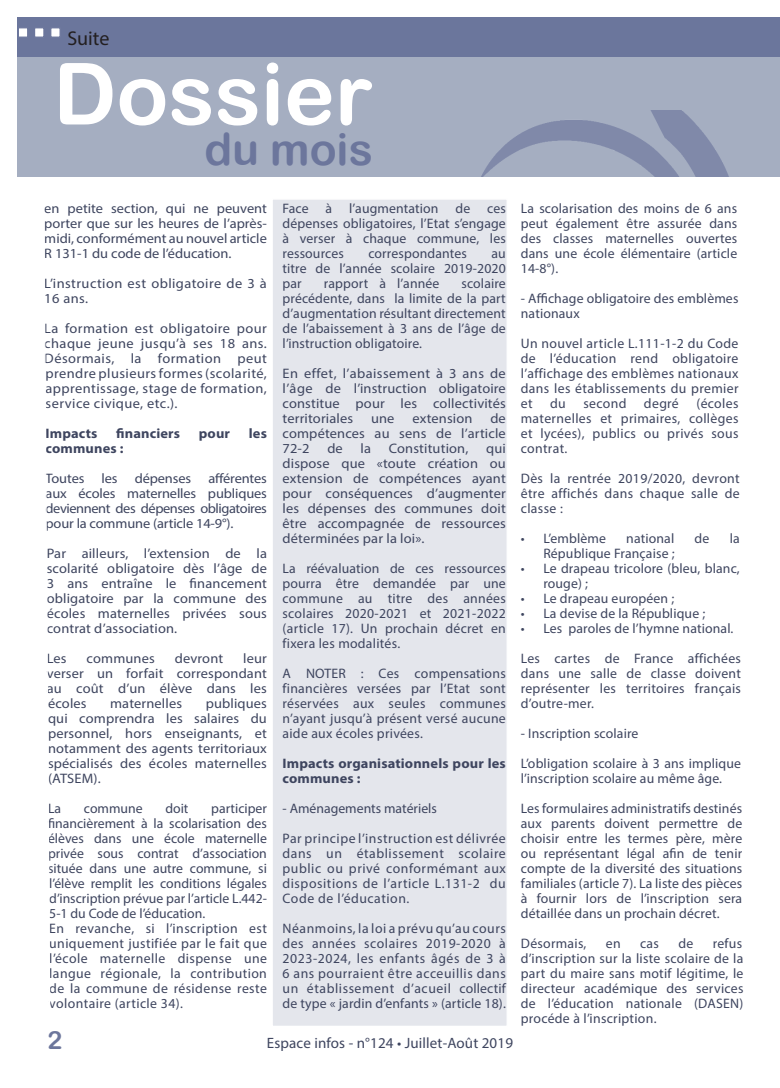
<style>
.page{position:relative;width:780px;height:1088px;background:#fff}
.page>*{position:absolute;margin:0;border:0;box-sizing:border-box;transform-origin:0 0}
.t1{font:85.75px "Arial Rounded MT Bold";color:#fff}
.t2{font:44.5px "Arial Rounded MT Bold";color:#6c769c}
.t3{font:25px "Arial Rounded MT Bold";color:#6c769c}
.t4{font:20px "Myriad Pro";color:#231f20}
.t5{font:15px "Myriad Pro";letter-spacing:.01em;color:#3e455f}
.texte_article{font:13.75px/15px "Myriad Pro";letter-spacing:.01em;color:#3e455f;text-align:justify}
.texte_article-2{font:13.75px/15px "Myriad Pro";letter-spacing:.01em;color:#3e455f;text-align:justify;scale:1.05 1}
.texte_article-3{font:700 13.75px/15px "Myriad Pro";letter-spacing:.01em;color:#3e455f;scale:1.05 1}
.texte_article-4{font:13.75px/15px "Myriad Pro";letter-spacing:.03em;color:#3e455f;scale:1.05 1}
</style>
<div class="page">
<div style="left:18px;top:57px;width:762px;height:120px;background:#a5aec1"></div>
<div style="left:18px;top:18px;width:762px;height:39px;background:#6b769c"></div>
<div style="left:50px;top:27px;width:11px;height:11px;background:#fff;border:1px solid #6c769c"></div>
<div style="left:34px;top:27px;width:11px;height:11px;background:#fff;border:1px solid #6c769c"></div>
<div style="left:18px;top:27px;width:10px;height:11px;background:#fff;border:1px solid #6c769c"></div>
<div style="left:273px;top:200px;width:234px;height:826px;background:#e4e6ec"></div>
<img style="left:481px;top:111px;width:248px;height:66px">
<p class="t4" style="left:67px;top:26px;width:44px">Suite</p>
<p class="t1" style="left:53px;top:43px;width:321px">Dossier</p>
<p class="t2" style="left:204px;top:123px;width:170px">du mois</p>
<p class="texte_article-2" style="left:44px;top:200px;width:213px">en petite section, qui ne peuvent porter que sur les heures de l’après&shy;midi, conformément au nouvel article R 131-1 du code de l’éducation.</p>
<p class="texte_article-4" style="left:44px;top:275px;width:213px">L’instruction est obligatoire de 3 à<br>16 ans.</p>
<p class="texte_article-2" style="left:44px;top:320px;width:213px">La formation est obligatoire pour chaque jeune jusqu’à ses 18 ans.<br>Désormais, la formation peut prendre plusieurs formes (scolarité, apprentissage, stage de formation, service civique, etc.).</p>
<p class="texte_article-3" style="left:46px;top:425px;width:51px">Impacts</p>
<p class="texte_article-3" style="left:116px;top:425px;width:62px">financiers</p>
<p class="texte_article-3" style="left:199px;top:425px;width:31px">pour</p>
<p class="texte_article-3" style="left:249px;top:425px;width:19px">les</p>
<p class="texte_article-3" style="left:46px;top:440px;width:76px">communes :</p>
<p class="texte_article-2" style="left:46px;top:470px;width:212px">Toutes les dépenses afférentes aux écoles maternelles publiques deviennent des dépenses obligatoires pour la commune (article 14-9°).</p>
<p class="texte_article-2" style="left:47px;top:545px;width:211px">Par ailleurs, l’extension de la scolarité obligatoire dès l’âge de 3 ans entraîne le financement obligatoire par la commune des écoles maternelles privées sous contrat d’association.</p>
<p class="texte_article-2" style="left:47px;top:650px;width:20px">Les</p>
<p class="texte_article-2" style="left:87px;top:650px;width:66px">communes</p>
<p class="texte_article-2" style="left:175px;top:650px;width:48px">devront</p>
<p class="texte_article-2" style="left:47px;top:650px;width:211px;text-indent:196px">leur verser un forfait correspondant au coût d’un élève dans les écoles</p>
<p class="texte_article-2" style="left:48px;top:695px;width:210px;text-indent:158px">publiques qui comprendra les salaires du personnel, hors enseignants, et notamment des agents territoriaux spécialisés des écoles maternelles (ATSEM).</p>
<p class="texte_article" style="left:48px;top:800px;width:15px">La</p>
<p class="texte_article" style="left:84px;top:800px;width:60px">commune</p>
<p class="texte_article" style="left:165px;top:800px;width:25px">doit</p>
<p class="texte_article-2" style="left:110px;top:695px;width:70px">maternelles</p>
<p class="texte_article" style="left:48px;top:800px;width:220px;text-indent:163px">participer financièrement à la scolarisation des élèves dans une école maternelle privée sous contrat d’association située dans une autre commune, si l’élève remplit les conditions légales d’inscription prévue par l’article L.442- 5-1 du Code de l’éducation.</p>
<p class="texte_article" style="left:49px;top:920px;width:219px">En revanche, si l’inscription est uniquement justifiée par le fait que l’école maternelle dispense une langue régionale, la contribution de la commune de résidense reste volontaire (article 34).</p>
<p class="texte_article" style="left:282px;top:200px;width:225px">Face à l’augmentation de ces dépenses obligatoires, l’Etat s’engage à verser à chaque commune, les ressources</p>
<p class="texte_article" style="left:368px;top:245px;width:100px">correspondantes</p>
<p class="texte_article" style="left:282px;top:245px;width:225px;text-indent:209px">au titre de l’année scolaire 2019-2020 par</p>
<p class="texte_article" style="left:282px;top:275px;width:225px;text-indent:179px">scolaire précédente, dans la limite de la part d’augmentation résultant directement de l’abaissement à 3 ans de l’âge de l’instruction obligatoire.</p>
<p class="texte_article-2" style="left:282px;top:365px;width:214px">En effet, l’abaissement à 3 ans de l’âge de l’instruction obligatoire constitue pour les collectivités territoriales</p>
<p class="texte_article" style="left:324px;top:275px;width:117px">rapport à l’année</p>
<p class="texte_article-2" style="left:282px;top:410px;width:214px;text-indent:208px">de compétences au sens de l’article 72-2</p>
<p class="texte_article-2" style="left:371px;top:410px;width:24px">une</p>
<p class="texte_article-2" style="left:412px;top:410px;width:59px">extension</p>
<p class="texte_article-2" style="left:327px;top:440px;width:16px">de</p>
<p class="texte_article-2" style="left:360px;top:440px;width:11px">la</p>
<p class="texte_article-2" style="left:389px;top:440px;width:77px">Constitution,</p>
<p class="texte_article-2" style="left:282px;top:440px;width:214px;text-indent:203px">qui dispose que «toute création ou extension de compétences ayant pour conséquences d’augmenter les dépenses des communes doit être accompagnée de ressources déterminées par la loi».</p>
<p class="texte_article" style="left:282px;top:560px;width:225px">La réévaluation de ces ressources pourra être demandée par une commune au titre des années scolaires 2020-2021 et 2021-2022 (article 17). Un prochain décret en fixera les modalités.</p>
<p class="texte_article" style="left:282px;top:665px;width:225px">A NOTER : Ces compensations financières versées par l’Etat sont réservées aux seules communes n’ayant jusqu’à présent versé aucune aide aux écoles privées.</p>
<p class="texte_article-3" style="left:282px;top:755px;width:214px">Impacts organisationnels pour les communes :</p>
<p class="texte_article" style="left:282px;top:800px;width:156px">- Aménagements matériels</p>
<p class="texte_article" style="left:282px;top:830px;width:225px">Par principe l’instruction est délivrée dans un établissement scolaire public ou privé conformémant aux dispositions de l’article L.131-2 du Code de l’éducation.</p>
<p class="texte_article" style="left:282px;top:920px;width:225px">Néanmoins, la loi a prévu qu’au cours des années scolaires 2019-2020 à 2023-2024, les enfants âgés de 3 à 6 ans pourraient être acceuillis dans un établissement d’acueil collectif de type « jardin d’enfants » (article 18).</p>
<p class="t3" style="left:47px;top:1026px;width:16px">2</p>
<p class="t5" style="left:267px;top:1033px;width:247px">Espace infos - n°124 • Juillet-Août 2019</p>
<p class="texte_article" style="left:521px;top:200px;width:218px">La scolarisation des moins de 6 ans peut également être assurée dans des classes maternelles ouvertes dans une école élémentaire (article 14-8°).</p>
<p class="texte_article" style="left:521px;top:290px;width:219px">- Affichage obligatoire des emblèmes nationaux</p>
<p class="texte_article" style="left:521px;top:335px;width:219px">Un nouvel article L.111-1-2 du Code de l’éducation rend obligatoire l’affichage des emblèmes nationaux dans les établissements du premier et</p>
<p class="texte_article" style="left:521px;top:395px;width:219px;text-indent:175px">(écoles maternelles et primaires, collèges et lycées), publics ou privés sous contrat.</p>
<p class="texte_article" style="left:521px;top:470px;width:220px">Dès la rentrée 2019/2020, devront être affichés dans chaque salle de classe :</p>
<p class="texte_article" style="left:521px;top:530px;width:87px">• L’emblème</p>
<p class="texte_article" style="left:626px;top:530px;width:49px">national</p>
<p class="texte_article" style="left:694px;top:530px;width:16px">de</p>
<p class="texte_article" style="left:729px;top:530px;width:12px">la</p>
<p class="texte_article" style="left:543px;top:545px;width:133px">République Française ;</p>
<p class="texte_article" style="left:543px;top:560px;width:198px;text-indent:-22px">• Le drapeau tricolore (bleu, blanc, rouge) ;</p>
<p class="texte_article" style="left:521px;top:590px;width:155px">• Le drapeau européen ;</p>
<p class="texte_article" style="left:521px;top:605px;width:186px">• La devise de la République ;</p>
<p class="texte_article" style="left:521px;top:620px;width:214px">• Les paroles de l’hymne national.</p>
<p class="texte_article" style="left:521px;top:650px;width:222px">Les cartes de France affichées dans une salle de classe doivent représenter les territoires français d’outre-mer.</p>
<p class="texte_article" style="left:521px;top:725px;width:119px">- Inscription scolaire</p>
<p class="texte_article" style="left:521px;top:755px;width:222px">L’obligation scolaire à 3 ans implique l’inscription scolaire au même âge.</p>
<p class="texte_article" style="left:521px;top:800px;width:223px">Les formulaires administratifs destinés aux parents doivent permettre de choisir entre les termes père, mère ou représentant légal afin de tenir compte de la diversité des situations familiales (article 7). La liste des pièces à fournir lors de l’inscription sera détaillée dans un prochain décret.</p>
<p class="texte_article" style="left:521px;top:935px;width:67px">Désormais,</p>
<p class="texte_article" style="left:606px;top:935px;width:16px">en</p>
<p class="texte_article" style="left:640px;top:935px;width:20px">cas</p>
<p class="texte_article" style="left:678px;top:935px;width:16px">de</p>
<p class="texte_article" style="left:550px;top:395px;width:17px">du</p>
<p class="texte_article" style="left:583px;top:395px;width:45px">second</p>
<p class="texte_article" style="left:644px;top:395px;width:36px">degré</p>
<p class="texte_article" style="left:521px;top:935px;width:224px;text-indent:192px">refus d’inscription sur la liste scolaire de la part du maire sans motif légitime, le directeur académique des services de l’éducation nationale (DASEN) procéde à l’inscription.</p>
</div>
